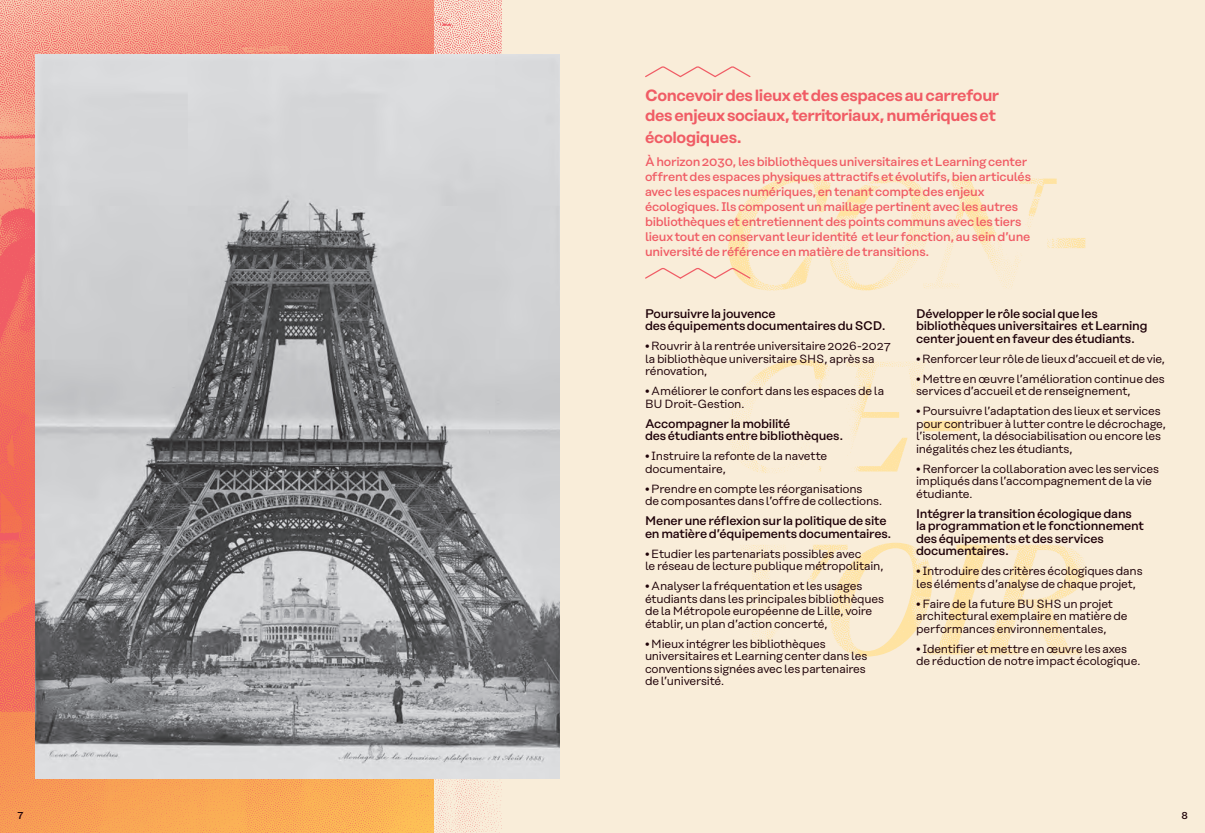
<style>
.page{position:relative;width:1205px;height:833px;background:#fff}
.page>*{position:absolute;margin:0;border:0;box-sizing:border-box;transform-origin:0 0}
.t1{font:600 16.25px/20px "Rational Display";letter-spacing:-.025em;color:#f05c65}
.t2{font:500 12.5px/12.5px "Rational Display";letter-spacing:-.02em;color:#1e0108}
.t3{font:500 12.5px/15px "Rational Text";letter-spacing:-.02em;color:#f05c65}
.t4{font:11.88px/12.5px "Rational Text";letter-spacing:-.02em;color:#1e0108}
.t5{font:500 10px "Rational Display";color:#1e0108}
</style>
<div class="page">
<div style="left:433px;top:0;width:772px;height:833px;background:#f9edd9"></div>
<img style="left:0;top:0;width:501px;height:833px">
<img style="left:35px;top:54px;width:525px;height:725px">
<img style="left:728px;top:176px;width:358px;height:480px">
<svg style="left:645px;top:66px;width:106px;height:12px"></svg>
<svg style="left:645px;top:267px;width:106px;height:13px"></svg>
<h1 class="t1" style="left:645px;top:85px;width:356px">Concevoir des lieux et des espaces au carrefour des enjeux sociaux, territoriaux, numériques et</h1>
<h1 class="t1" style="left:645px;top:128px;width:98px">écologiques.</h1>
<p class="t3" style="left:645px;top:154px;width:387px">À horizon 2030, les bibliothèques universitaires et Learning center offrent des espaces physiques attractifs et évolutifs, bien articulés avec les espaces numériques, en tenant compte des enjeux écologiques. Ils composent un maillage pertinent avec les autres bibliothèques et entretiennent des points communs avec les tiers lieux tout en conservant leur identité et leur fonction, au sein d’une université de référence en matière de transitions.</p>
<p class="t2" style="left:645px;top:307px;width:242px">Poursuivre la jouvence<br>des équipements documentaires du SCD.</p>
<p class="t4" style="left:645px;top:340px;width:247px">• Rouvrir à la rentrée universitaire 2026-2027 la bibliothèque universitaire SHS, après sa rénovation,</p>
<p class="t4" style="left:645px;top:385px;width:241px">• Améliorer le confort dans les espaces de la<br>BU Droit-Gestion.</p>
<p class="t2" style="left:645px;top:417px;width:199px">Accompagner la mobilité<br>des étudiants entre bibliothèques.</p>
<p class="t4" style="left:645px;top:450px;width:184px">• Instruire la refonte de la navette documentaire,</p>
<p class="t4" style="left:645px;top:482px;width:239px">• Prendre en compte les réorganisations<br>de composantes dans l’offre de collections.</p>
<p class="t2" style="left:645px;top:514px;width:248px">Mener une réflexion sur la politique de site en matière d’équipements documentaires.</p>
<p class="t4" style="left:645px;top:547px;width:240px">• Etudier les partenariats possibles avec<br>le réseau de lecture publique métropolitain,</p>
<p class="t4" style="left:645px;top:580px;width:241px">• Analyser la fréquentation et les usages étudiants dans les principales bibliothèques de la Métropole européenne de Lille, voire établir, un plan d’action concerté,</p>
<p class="t4" style="left:645px;top:637px;width:224px">• Mieux intégrer les bibliothèques universitaires et Learning center dans les conventions signées avec les partenaires de l’université.</p>
<p class="t2" style="left:916px;top:307px;width:233px">Développer le rôle social que les bibliothèques universitaires et Learning center jouent en faveur des étudiants.</p>
<p class="t4" style="left:916px;top:352px;width:250px">• Renforcer leur rôle de lieux d’accueil et de vie,</p>
<p class="t4" style="left:916px;top:372px;width:250px">• Mettre en œuvre l’amélioration continue des services d’accueil et de renseignement,</p>
<p class="t4" style="left:916px;top:405px;width:251px">• Poursuivre l’adaptation des lieux et services pour contribuer à lutter contre le décrochage, l’isolement, la désociabilisation ou encore les inégalités chez les étudiants,</p>
<p class="t4" style="left:916px;top:462px;width:244px">• Renforcer la collaboration avec les services impliqués dans l’accompagnement de la vie étudiante.</p>
<p class="t2" style="left:916px;top:507px;width:229px">Intégrer la transition écologique dans la programmation et le fonctionnement des équipements et des services documentaires.</p>
<p class="t4" style="left:916px;top:565px;width:228px">• Introduire des critères écologiques dans les éléments d’analyse de chaque projet,</p>
<p class="t4" style="left:916px;top:597px;width:213px">• Faire de la future BU SHS un projet architectural exemplaire en matière de performances environnementales,</p>
<p class="t4" style="left:916px;top:642px;width:226px">• Identifier et mettre en œuvre les axes de réduction de notre impact écologique.</p>
<p class="t5" style="left:17px;top:809px;width:7px">7</p>
<p class="t5" style="left:1181px;top:809px;width:8px">8</p>
</div>
